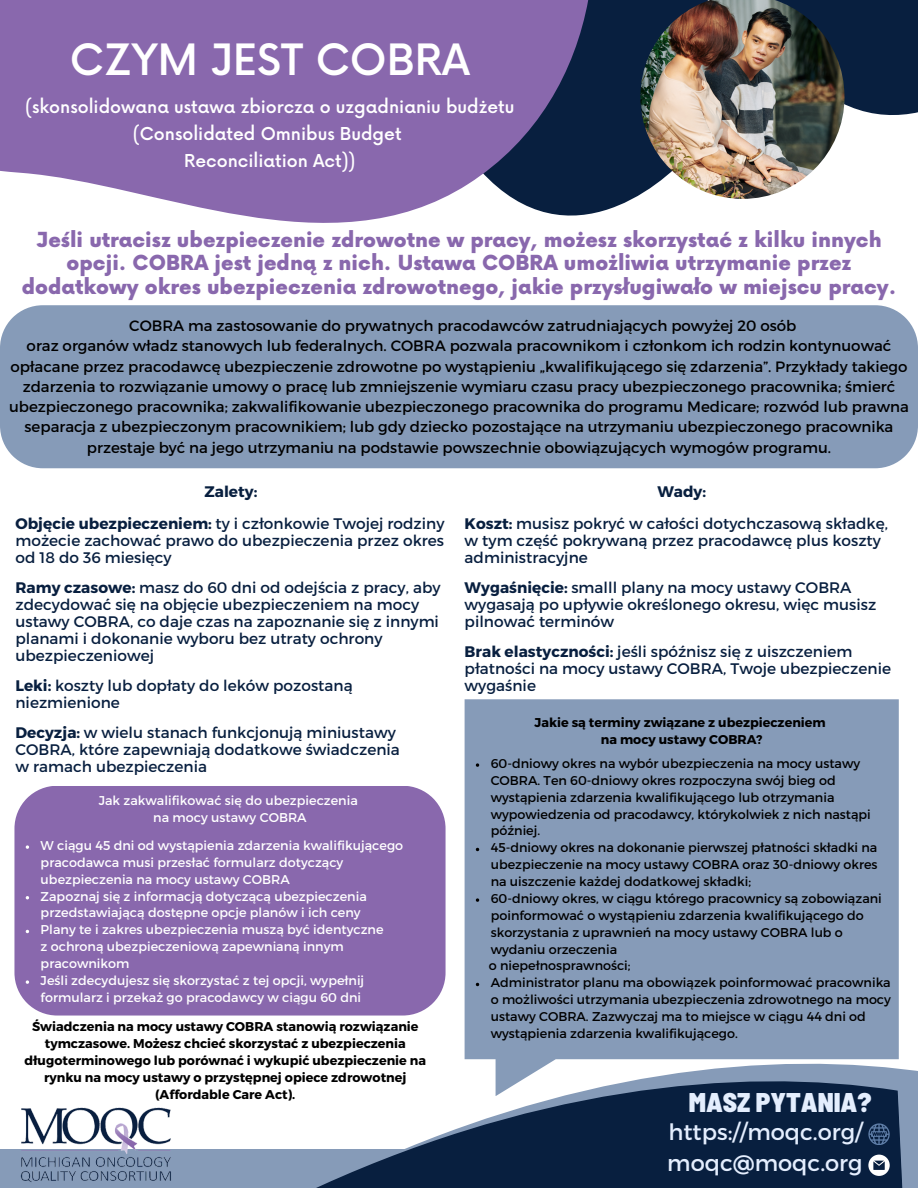
<style>
.page{position:relative;width:918px;height:1188px;background:#fff}
.page>*{position:absolute;margin:0;border:0;box-sizing:border-box;transform-origin:0 0}
.t1{font:500 42px "Now";color:#fff}
.t2{font:900 semi-condensed 27px "Barlow";color:#e4eefe}
.t3{font:22.5px "Montserrat";color:#e4eefe}
.t4{font:900 20.25px/23.7px "Now";letter-spacing:.005em;color:#8968ad;text-align:center}
.t5{font:500 17.4px/27px "Now";color:#fff;text-align:center}
.t6{font:15.3px/17px "Montserrat";color:#081f3f}
.t7{font:700 15.3px "Montserrat";color:#081f3f}
.t8{font:15px/20.2px "Montserrat";color:#000;text-align:center}
.t9{font:12.75px/16.8px "Montserrat";color:#000}
.t10{font:12.75px/16.8px "Montserrat";color:#fff}
.t11{font:700 12.75px/17px "Montserrat";color:#000;text-align:center}
.s1{font-weight:700}
</style>
<div class="page">
<div style="left:845px;top:0;width:73px;height:115px;background:#081f3f"></div>
<svg style="left:0;top:0;width:640px;height:223px;background:#816ba5"></svg>
<img style="left:640px;top:0;width:205px;height:199px">
<svg style="left:464px;top:1040px;width:454px;height:148px"></svg>
<svg style="left:187px;top:1058px;width:723px;height:130px;fill:#081f3f"></svg>
<svg style="left:868px;top:1123px;width:22px;height:22px"></svg>
<img style="left:9px;top:1107px;width:178px;height:81px">
<svg style="left:868px;top:1155px;width:22px;height:21px"></svg>
<div style="left:0;top:305px;width:918px;height:163px;background:#869bb8"></div>
<div style="left:14px;top:786px;width:432px;height:230px;background:#8968ad"></div>
<svg style="left:26px;top:845px;width:3px;height:4px"></svg>
<svg style="left:26px;top:980px;width:3px;height:4px"></svg>
<div style="left:465px;top:699px;width:434px;height:397px;background:#869bb8"></div>
<svg style="left:476px;top:763px;width:3px;height:4px"></svg>
<svg style="left:476px;top:898px;width:3px;height:4px"></svg>
<p class="t1" style="left:70px;top:37px;width:402px">CZYM JEST COBRA</p>
<p class="t5" style="left:25px;top:94px;width:491px">(skonsolidowana ustawa zbiorcza o uzgadnianiu budżetu (Consolidated Omnibus Budget</p>
<p class="t5" style="left:184px;top:148px;width:173px">Reconciliation Act))</p>
<p class="t4" style="left:22px;top:229px;width:876px">Jeśli utracisz ubezpieczenie zdrowotne w pracy, możesz skorzystać z kilku innych opcji. COBRA jest jedną z nich. Ustawa COBRA umożliwia utrzymanie przez dodatkowy okres ubezpieczenia zdrowotnego, jakie przysługiwało w miejscu pracy.</p>
<p class="t8" style="left:129px;top:315px;width:669px">COBRA ma zastosowanie do prywatnych pracodawców zatrudniających powyżej 20 osób</p>
<p class="t8" style="left:9px;top:335px;width:901px">oraz organów władz stanowych lub federalnych. COBRA pozwala pracownikom i członkom ich rodzin kontynuować opłacane przez pracodawcę ubezpieczenie zdrowotne po wystąpieniu „kwalifikującego się zdarzenia”. Przykłady takiego zdarzenia to rozwiązanie umowy o pracę lub zmniejszenie wymiaru czasu pracy ubezpieczonego pracownika; śmierć ubezpieczonego pracownika; zakwalifikowanie ubezpieczonego pracownika do programu Medicare; rozwód lub prawna separacja z ubezpieczonym pracownikiem; lub gdy dziecko pozostające na utrzymaniu ubezpieczonego pracownika przestaje być na jego utrzymaniu na podstawie powszechnie obowiązujących wymogów programu.</p>
<p class="t7" style="left:204px;top:481px;width:55px">Zalety:</p>
<p class="t6" style="left:15px;top:514px;width:431px;text-align:justify"><span class="s1">Objęcie ubezpieczeniem:</span> ty i członkowie Twojej rodziny możecie zachować prawo do ubezpieczenia przez okres od 18 do 36 miesięcy</p>
<p class="t6" style="left:15px;top:578px;width:427px"><span class="s1">Ramy czasowe:</span> masz do 60 dni od odejścia z pracy, aby zdecydować się na objęcie ubezpieczeniem na mocy ustawy COBRA, co daje czas na zapoznanie się z innymi planami i dokonanie wyboru bez utraty ochrony ubezpieczeniowej</p>
<p class="t6" style="left:15px;top:676px;width:339px"><span class="s1">Leki:</span> koszty lub dopłaty do leków pozostaną niezmienione</p>
<p class="t6" style="left:15px;top:723px;width:386px"><span class="s1">Decyzja:</span> w wielu stanach funkcjonują miniustawy<br>COBRA, które zapewniają dodatkowe świadczenia</p>
<p class="t6" style="left:15px;top:757px;width:193px">w ramach ubezpieczenia</p>
<p class="t10" style="left:99px;top:791px;width:261px">Jak zakwalifikować się do ubezpieczenia</p>
<p class="t10" style="left:153px;top:808px;width:155px">na mocy ustawy COBRA</p>
<p class="t10" style="left:41px;top:836px;width:364px">W ciągu 45 dni od wystąpienia zdarzenia kwalifikującego pracodawca musi przesłać formularz dotyczący ubezpieczenia na mocy ustawy COBRA</p>
<p class="t10" style="left:41px;top:887px;width:328px">Zapoznaj się z informacją dotyczącą ubezpieczenia przedstawiającą dostępne opcje planów i ich ceny</p>
<p class="t10" style="left:41px;top:921px;width:344px">Plany te i zakres ubezpieczenia muszą być identyczne z ochroną ubezpieczeniową zapewnianą innym pracownikom</p>
<p class="t10" style="left:41px;top:971px;width:325px">Jeśli zdecydujesz się skorzystać z tej opcji, wypełnij formularz i przekaż go pracodawcy w ciągu 60 dni</p>
<p class="t11" style="left:25px;top:1018px;width:403px">Świadczenia na mocy ustawy COBRA stanowią rozwiązanie tymczasowe. Możesz chcieć skorzystać z ubezpieczenia długoterminowego lub porównać i wykupić ubezpieczenie na rynku na mocy ustawy o przystępnej opiece zdrowotnej (Affordable Care Act).</p>
<p class="t7" style="left:657px;top:481px;width:50px">Wady:</p>
<p class="t6" style="left:465px;top:514px;width:425px"><span class="s1">Koszt:</span> musisz pokryć w całości dotychczasową składkę, w tym część pokrywaną przez pracodawcę plus koszty administracyjne</p>
<p class="t6" style="left:465px;top:578px;width:413px"><span class="s1">Wygaśnięcie:</span> smalll plany na mocy ustawy COBRA wygasają po upływie określonego okresu, więc musisz pilnować terminów</p>
<p class="t6" style="left:465px;top:642px;width:428px"><span class="s1">Brak elastyczności:</span> jeśli spóźnisz się z uiszczeniem płatności na mocy ustawy COBRA, Twoje ubezpieczenie wygaśnie</p>
<p class="t11" style="left:535px;top:714px;width:293px">Jakie są terminy związane z ubezpieczeniem</p>
<p class="t11" style="left:601px;top:731px;width:163px">na mocy ustawy COBRA?</p>
<p class="t9" style="left:491px;top:754px;width:382px">60-dniowy okres na wybór ubezpieczenia na mocy ustawy COBRA. Ten 60-dniowy okres rozpoczyna swój bieg od wystąpienia zdarzenia kwalifikującego lub otrzymania wypowiedzenia od pracodawcy, którykolwiek z nich nastąpi później.</p>
<p class="t9" style="left:491px;top:839px;width:388px;text-align:justify">45-dniowy okres na dokonanie pierwszej płatności składki na ubezpieczenie na mocy ustawy COBRA oraz 30-dniowy okres na uiszczenie każdej dodatkowej składki;</p>
<p class="t9" style="left:491px;top:889px;width:393px">60-dniowy okres, w ciągu którego pracownicy są zobowiązani poinformować o wystąpieniu zdarzenia kwalifikującego do skorzystania z uprawnień na mocy ustawy COBRA lub o wydaniu orzeczenia</p>
<p class="t9" style="left:491px;top:974px;width:402px">Administrator planu ma obowiązek poinformować pracownika o możliwości utrzymania ubezpieczenia zdrowotnego na mocy ustawy COBRA. Zazwyczaj ma to miejsce w ciągu 44 dni od wystąpienia zdarzenia kwalifikującego.</p>
<p class="t9" style="left:489px;top:957px;width:143px">o niepełnosprawności;</p>
<p class="t2" style="left:689px;top:1085px;width:184px">MASZ PYTANIA?</p>
<p class="t3" style="left:668px;top:1118px;width:196px">https://moqc.org/</p>
<p class="t3" style="left:667px;top:1148px;width:197px">moqc@moqc.org</p>
</div>
